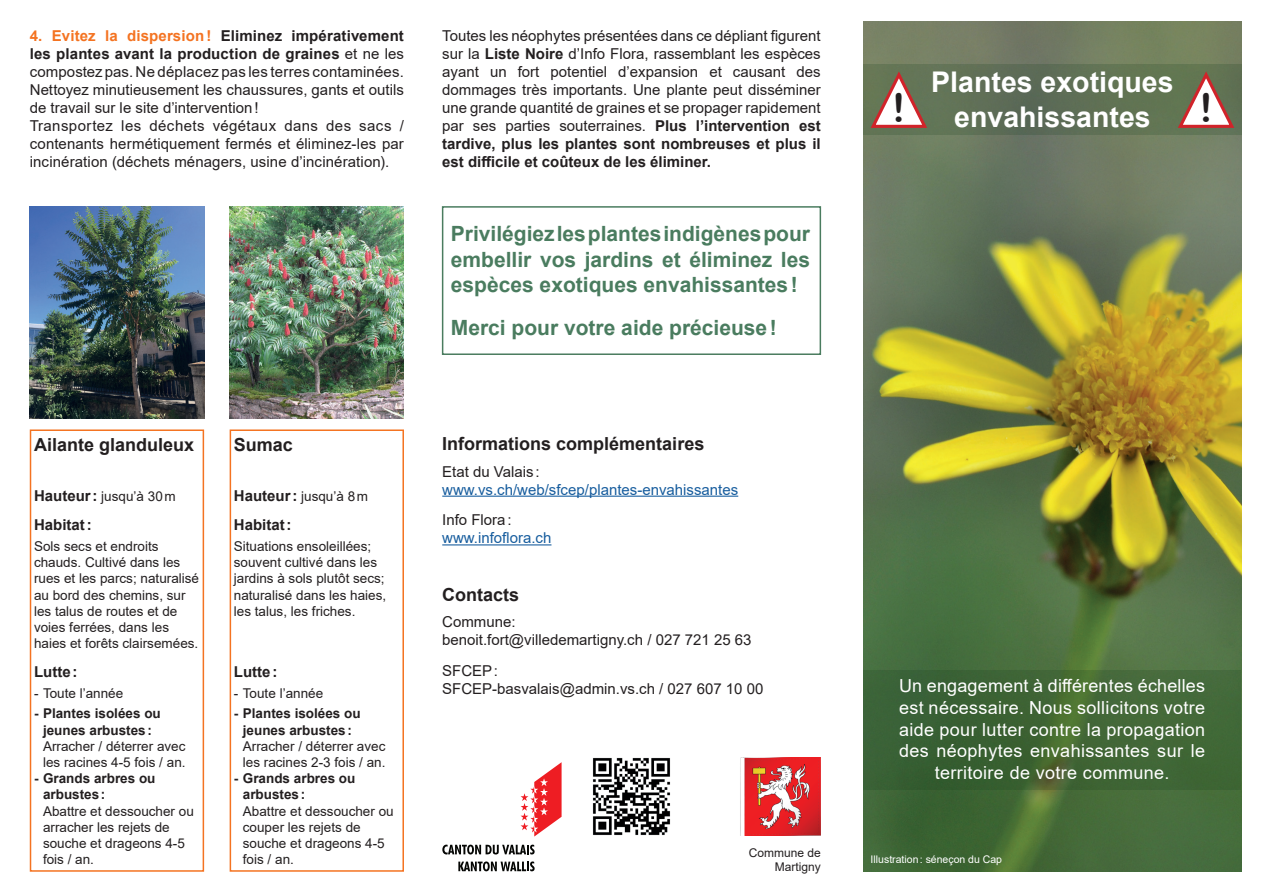
<style>
.page{position:relative;width:1263px;height:893px;background:#fff}
.page>*{position:absolute;margin:0;border:0;box-sizing:border-box;transform-origin:0 0}
.t1{font:700 28.5px/34.2px "Arial";color:#fff;text-align:center}
.t2{font:700 21px/25.2px "Arial";color:#4a7c5f;text-align:justify}
.t3{font:18px/21.6px "Arial";letter-spacing:.02em;color:#fff;text-align:center}
.t4{font:700 18px "Arial";color:#231f20}
.t5{font:15px/18px "Arial";color:#231f20}
.t6{font:15px "Arial";color:#175d9e}
.t7{font:700 15px "Arial";color:#231f20}
.t8{font:13.5px/16.2px "Arial";color:#231f20}
.t9{font:700 13.5px/16.2px "Arial";color:#231f20;text-align:center}
.t10{font:12px/14.4px "Arial";color:#231f20;text-align:right}
.t11{font:10.5px "Arial";color:#fff}
.s1{font-weight:700;color:#f47321}
.s2{font-weight:700}
.s3{font-weight:700;font-size:15px}
</style>
<div class="page">
<img style="left:863px;top:21px;width:379px;height:851px">
<img style="left:30px;top:206px;width:174px;height:213px">
<img style="left:230px;top:206px;width:174px;height:213px">
<svg style="left:521px;top:762px;width:41px;height:74px"></svg>
<svg style="left:442px;top:845px;width:93px;height:9px"></svg>
<svg style="left:458px;top:861px;width:77px;height:10px"></svg>
<div style="left:863px;top:64px;width:379px;height:71px;background:#607256"></div>
<svg style="left:863px;top:671px;width:378px;height:119px;background:#3e6435"></svg>
<hr style="left:442px;top:496px;width:296px;height:1px;background:#175d9e">
<hr style="left:442px;top:544px;width:109px;height:1px;background:#175d9e">
<img style="left:740px;top:758px;width:81px;height:78px">
<div style="left:442px;top:206px;width:379px;height:149px;border:2px solid #4a7c5f"></div>
<svg style="left:1178px;top:71px;width:57px;height:57px"></svg>
<svg style="left:870px;top:71px;width:57px;height:57px"></svg>
<div style="left:230px;top:429px;width:174px;height:443px;border:2px solid #f47321"></div>
<img style="left:593px;top:758px;width:77px;height:77px">
<div style="left:30px;top:429px;width:174px;height:443px;border:2px solid #f47321"></div>
<p class="t5" style="left:30px;top:26px;width:376px"><span class="s1">4. Evitez la dispersion!</span> <span class="s2">Eliminez impérativement les plantes avant la production de graines</span> et ne les compostez pas. Ne déplacez pas les terres contaminées.<br>Nettoyez minutieusement les chaussures, gants et outils de travail sur le site d’intervention!<br>Transportez les déchets végétaux dans des sacs / contenants hermétiquement fermés et éliminez-les par incinération (déchets ménagers, usine d’incinération).</p>
<p class="t5" style="left:442px;top:26px;width:380px;text-align:justify">Toutes les néophytes présentées dans ce dépliant figurent sur la <span class="s2">Liste Noire</span> d’Info Flora, rassemblant les espèces ayant un fort potentiel d’expansion et causant des dommages très importants. Une plante peut disséminer une grande quantité de graines et se propager rapidement par ses parties souterraines. <span class="s2">Plus l’intervention est tardive, plus les plantes sont nombreuses et plus il est difficile et coûteux de les éliminer.</span></p>
<p class="t4" style="left:34px;top:432px;width:162px">Ailante glanduleux</p>
<p class="t4" style="left:234px;top:432px;width:61px">Sumac</p>
<p class="t8" style="left:34px;top:488px;width:143px"><span class="s3">Hauteur:</span> jusqu’à 30m</p>
<p class="t7" style="left:34px;top:515px;width:59px">Habitat:</p>
<p class="t8" style="left:34px;top:538px;width:167px">Sols secs et endroits chauds. Cultivé dans les rues et les parcs; naturalisé au bord des chemins, sur les talus de routes et de voies ferrées, dans les haies et forêts clairsemées.</p>
<p class="t7" style="left:34px;top:662px;width:45px">Lutte:</p>
<p class="t8" style="left:34px;top:685px;width:91px">- Toute l’année</p>
<p class="t9" style="left:34px;top:706px;width:128px">- Plantes isolées ou jeunes arbustes:</p>
<p class="t8" style="left:43px;top:738px;width:144px">Arracher / déterrer avec les racines 4-5 fois / an.</p>
<p class="t9" style="left:43px;top:770px;width:114px;text-align:left;text-indent:-9px">- Grands arbres ou arbustes:</p>
<p class="t8" style="left:43px;top:803px;width:152px">Abattre et dessoucher ou arracher les rejets de souche et drageons 4-5 fois / an.</p>
<p class="t8" style="left:234px;top:488px;width:136px"><span class="s3">Hauteur:</span> jusqu’à 8m</p>
<p class="t7" style="left:234px;top:515px;width:59px">Habitat:</p>
<p class="t8" style="left:234px;top:538px;width:154px">Situations ensoleillées; souvent cultivé dans les jardins à sols plutôt secs; naturalisé dans les haies, les talus, les friches.</p>
<p class="t7" style="left:234px;top:662px;width:45px">Lutte:</p>
<p class="t8" style="left:234px;top:685px;width:91px">- Toute l’année</p>
<p class="t9" style="left:234px;top:706px;width:128px">- Plantes isolées ou jeunes arbustes:</p>
<p class="t8" style="left:243px;top:738px;width:144px">Arracher / déterrer avec les racines 2-3 fois / an.</p>
<p class="t9" style="left:243px;top:770px;width:114px;text-align:left;text-indent:-9px">- Grands arbres ou arbustes:</p>
<p class="t8" style="left:243px;top:803px;width:152px">Abattre et dessoucher ou couper les rejets de souche et drageons 4-5 fois / an.</p>
<h2 class="t2" style="left:451px;top:222px;width:361px">Privilégiez les plantes indigènes pour embellir vos jardins et éliminez les espèces exotiques envahissantes!</h2>
<h2 class="t2" style="left:451px;top:315px;width:327px">Merci pour votre aide précieuse!</h2>
<p class="t4" style="left:442px;top:431px;width:264px">Informations complémentaires</p>
<p class="t5" style="left:442px;top:462px;width:99px">Etat du Valais :</p>
<p class="t6" style="left:442px;top:479px;width:297px">www.vs.ch/web/sfcep/plantes-envahissantes</p>
<p class="t5" style="left:442px;top:511px;width:71px">Info Flora:</p>
<p class="t6" style="left:442px;top:528px;width:111px">www.infoflora.ch</p>
<p class="t4" style="left:442px;top:582px;width:79px">Contacts</p>
<p class="t5" style="left:442px;top:613px;width:311px">Commune:<br>benoit.fort@villedemartigny.ch / 027 721 25 63</p>
<p class="t5" style="left:442px;top:662px;width:323px">SFCEP:<br>SFCEP-basvalais@admin.vs.ch / 027 607 10 00</p>
<p class="t10" style="left:749px;top:845px;width:74px">Commune de<br>Martigny</p>
<h1 class="t1" style="left:892px;top:66px;width:322px">Plantes exotiques<br><sup>!</sup> envahissantes <sup>!</sup></h1>
<p class="t3" style="left:899px;top:675px;width:308px">Un engagement à différentes échelles est nécessaire. Nous sollicitons votre aide pour lutter contre la propagation des néophytes envahissantes sur le territoire de votre commune.</p>
<p class="t11" style="left:871px;top:852px;width:133px">Illustration: séneçon du Cap</p>
</div>
